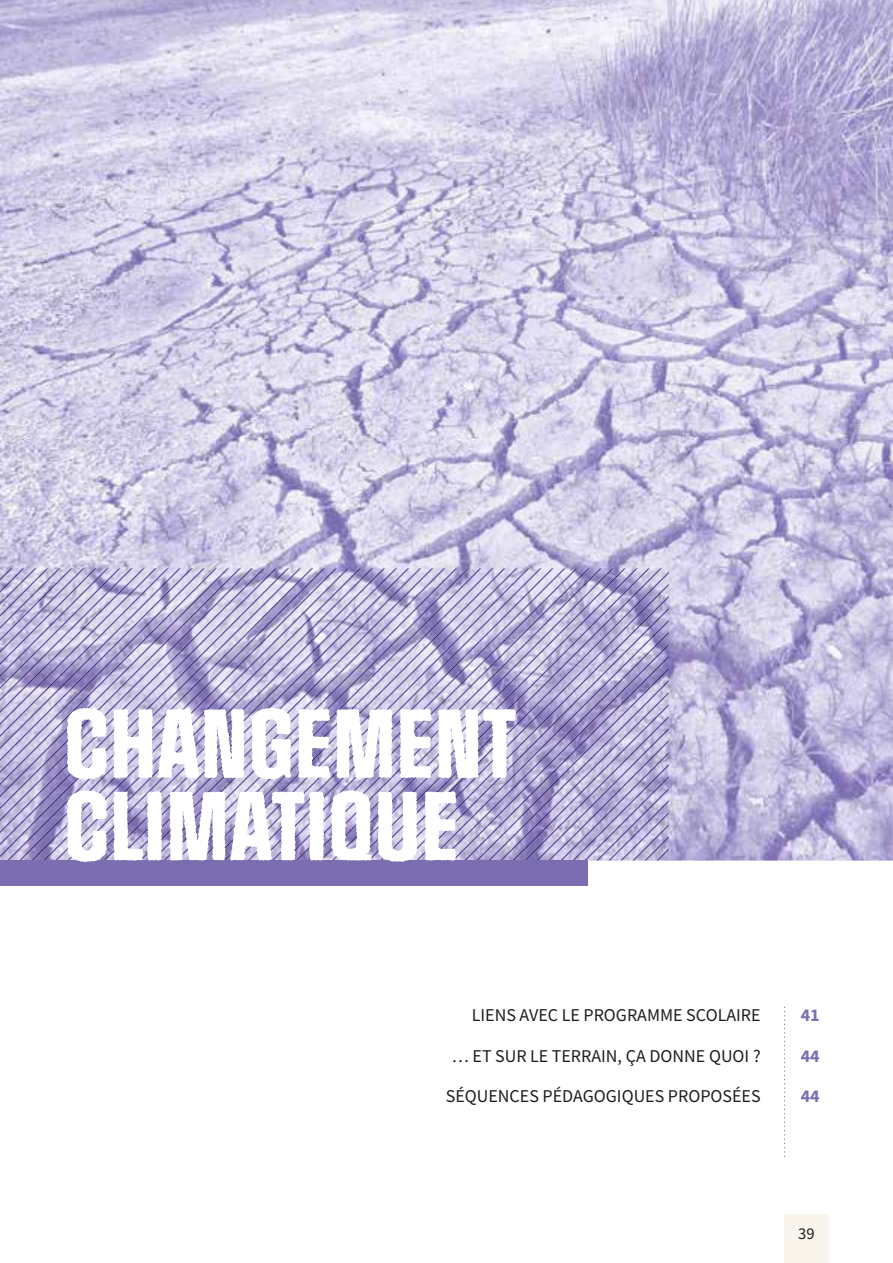
<style>
.page{position:relative;width:893px;height:1263px;background:#fff}
.page>*{position:absolute;margin:0;border:0;box-sizing:border-box;transform-origin:0 0}
.t1{font:82.5px/82.5px "Social Gothic Rough";color:#fff}
.t2{font:18px "Source Sans Pro";color:#1d1d1b}
.t3{font:700 18px "Source Sans Pro";color:#7c6eb0}
.t4{font:16.5px "Source Sans Pro";color:#1d1d1b}
</style>
<div class="page">
<div style="left:784px;top:1214px;width:45px;height:49px;background:#f9f5ed"></div>
<img style="left:0;top:0;width:893px;height:860px">
<svg style="left:784px;top:1007px;width:1px;height:150px"></svg>
<img style="left:325px;top:568px;width:7px;height:292px">
<img style="left:332px;top:568px;width:12px;height:292px">
<img style="left:313px;top:568px;width:12px;height:292px">
<img style="left:344px;top:568px;width:12px;height:292px">
<img style="left:301px;top:568px;width:12px;height:292px">
<img style="left:356px;top:568px;width:12px;height:292px">
<img style="left:7px;top:568px;width:294px;height:292px">
<img style="left:368px;top:568px;width:294px;height:292px">
<img style="left:0;top:568px;width:289px;height:289px">
<img style="left:380px;top:571px;width:289px;height:289px">
<img style="left:0;top:568px;width:277px;height:277px">
<img style="left:392px;top:583px;width:277px;height:277px">
<img style="left:0;top:568px;width:265px;height:265px">
<img style="left:404px;top:595px;width:265px;height:265px">
<img style="left:0;top:568px;width:253px;height:253px">
<img style="left:416px;top:607px;width:253px;height:253px">
<img style="left:0;top:568px;width:241px;height:241px">
<img style="left:428px;top:619px;width:241px;height:241px">
<img style="left:0;top:568px;width:229px;height:229px">
<img style="left:440px;top:631px;width:229px;height:229px">
<img style="left:0;top:568px;width:217px;height:217px">
<img style="left:452px;top:644px;width:217px;height:216px">
<img style="left:0;top:568px;width:205px;height:205px">
<img style="left:464px;top:656px;width:205px;height:204px">
<img style="left:0;top:568px;width:193px;height:193px">
<img style="left:476px;top:668px;width:193px;height:192px">
<img style="left:0;top:568px;width:181px;height:181px">
<img style="left:488px;top:680px;width:181px;height:180px">
<img style="left:0;top:568px;width:169px;height:169px">
<img style="left:500px;top:692px;width:169px;height:168px">
<img style="left:0;top:568px;width:157px;height:157px">
<img style="left:512px;top:704px;width:157px;height:156px">
<img style="left:0;top:568px;width:145px;height:145px">
<img style="left:524px;top:716px;width:145px;height:144px">
<img style="left:0;top:568px;width:133px;height:133px">
<img style="left:536px;top:728px;width:133px;height:132px">
<img style="left:0;top:568px;width:121px;height:121px">
<img style="left:548px;top:740px;width:121px;height:120px">
<img style="left:0;top:568px;width:109px;height:109px">
<img style="left:560px;top:752px;width:109px;height:108px">
<img style="left:0;top:568px;width:97px;height:97px">
<img style="left:572px;top:764px;width:97px;height:96px">
<img style="left:0;top:568px;width:85px;height:85px">
<img style="left:584px;top:776px;width:85px;height:84px">
<img style="left:0;top:568px;width:73px;height:73px">
<img style="left:596px;top:788px;width:73px;height:72px">
<img style="left:0;top:568px;width:61px;height:61px">
<img style="left:608px;top:800px;width:61px;height:60px">
<img style="left:0;top:568px;width:49px;height:49px">
<img style="left:620px;top:812px;width:49px;height:48px">
<img style="left:0;top:568px;width:37px;height:37px">
<img style="left:632px;top:824px;width:37px;height:36px">
<img style="left:0;top:568px;width:25px;height:25px">
<img style="left:644px;top:836px;width:25px;height:24px">
<svg style="left:0;top:568px;width:13px;height:13px"></svg>
<svg style="left:656px;top:848px;width:13px;height:13px"></svg>
<div style="left:0;top:860px;width:588px;height:26px;background:#7b6daf"></div>
<h1 class="t1" style="left:64px;top:706px;width:454px">CHANGEMENT<br>CLIMATIQUE</h1>
<p class="t2" style="left:472px;top:1003px;width:290px">LIENS AVEC LE PROGRAMME SCOLAIRE</p>
<p class="t2" style="left:452px;top:1044px;width:310px">… ET SUR LE TERRAIN, ÇA DONNE QUOI ?</p>
<p class="t2" style="left:446px;top:1084px;width:316px">SÉQUENCES PÉDAGOGIQUES PROPOSÉES</p>
<p class="t3" style="left:801px;top:1003px;width:20px">41</p>
<p class="t3" style="left:801px;top:1044px;width:20px">44</p>
<p class="t3" style="left:801px;top:1084px;width:20px">44</p>
<p class="t4" style="left:798px;top:1223px;width:18px">39</p>
</div>
